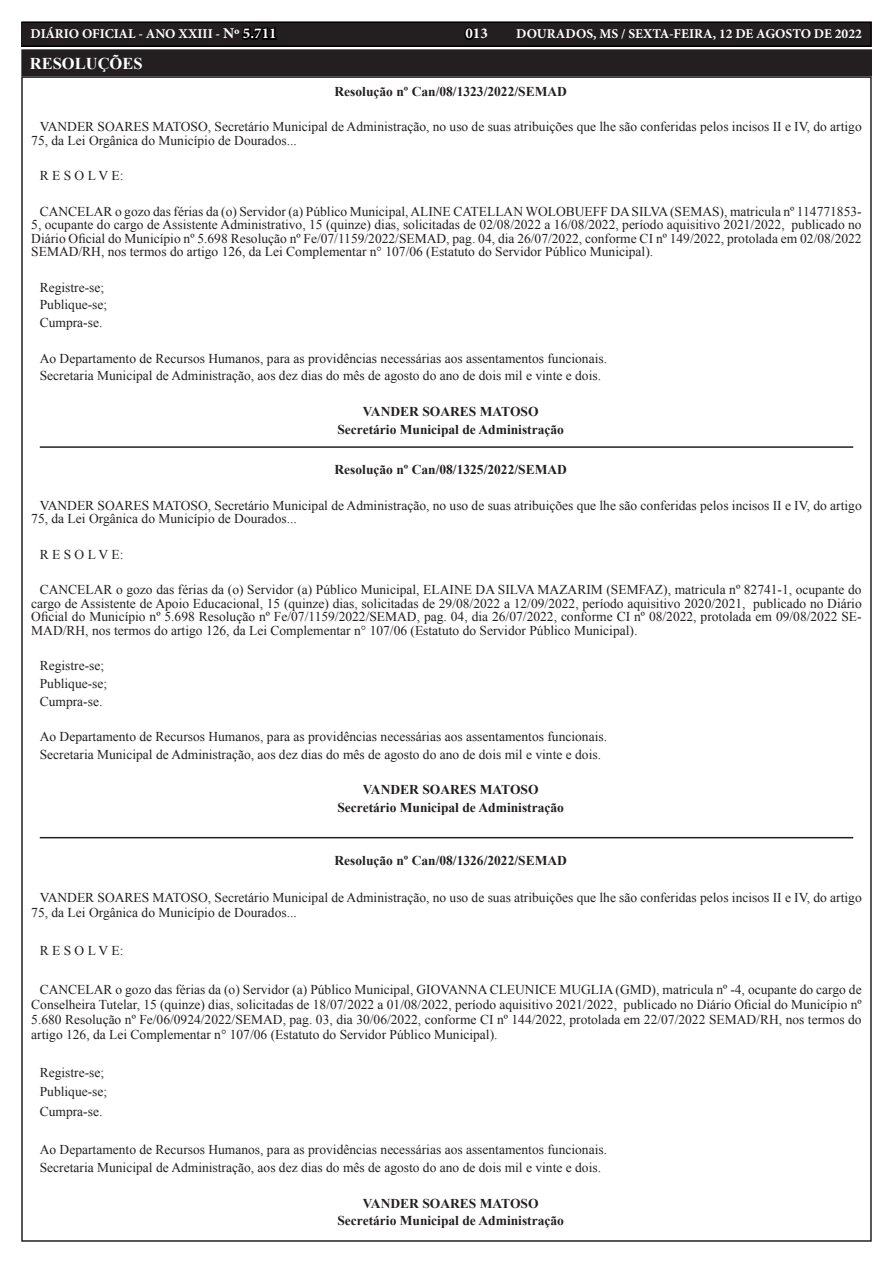
<style>
.page{position:relative;width:893px;height:1263px;background:#fff}
.page>*{position:absolute;margin:0;border:0;box-sizing:border-box;transform-origin:0 0}
.TEXTO{font:700 16.5px "Times New Roman";color:#fff}
.t1{font:700 15px "Minion Pro";color:#fff}
.TEXTO-2{font:13.5px/13.5px "Times New Roman";color:#231f20}
.TEXTO-3{font:700 13.5px "Times New Roman";color:#231f20}
.t2{font:700 13.5px "Minion Pro";color:#fff}
.s1{font-size:15px}
.s2{font-size:15px;color:#000}
.s3{color:#000}
</style>
<div class="page">
<div style="left:21px;top:22px;width:850px;height:24px;background:#231f20"></div>
<div style="left:21px;top:21px;width:851px;height:26px;border:2px solid #000"></div>
<hr style="left:40px;top:446px;width:813px;height:2px;background:#231f20">
<hr style="left:40px;top:837px;width:813px;height:1px;background:#231f20">
<div style="left:23px;top:51px;width:847px;height:23px;background:#231f20"></div>
<div style="left:21px;top:49px;width:851px;height:27px;border:4px solid #231f20"></div>
<p class="t2" style="left:31px;top:25px;width:248px">DIÁRIO OFICIAL - ANO XXIII - <span class="s1">Nº</span> <span class="s2">5.711</span></p>
<p class="t1" style="left:465px;top:23px;width:24px"><span class="s3">0</span>13</p>
<p class="t2" style="left:516px;top:25px;width:347px">DOURADOS, MS / SEXTA-FEIRA, 12 DE AGOSTO DE 2022</p>
<p class="TEXTO" style="left:30px;top:52px;width:114px">RESOLUÇÕES</p>
<p class="TEXTO-3" style="left:334px;top:82px;width:234px">Resolução nº Can/08/1323/2022/SEMAD</p>
<p class="TEXTO-2" style="left:31px;top:120px;width:832px;text-indent:9px">VANDER SOARES MATOSO, Secretário Municipal de Administração, no uso de suas atribuições que lhe são conferidas pelos incisos II e IV, do artigo<br>75, da Lei Orgânica do Município de Dourados...</p>
<p class="TEXTO-2" style="left:40px;top:169px;width:85px">R E S O L V E:</p>
<p class="TEXTO-2" style="left:31px;top:204px;width:832px;text-align:justify;text-indent:9px">CANCELAR o gozo das férias da (o) Servidor (a) Público Municipal, ALINE CATELLAN WOLOBUEFF DA SILVA (SEMAS), matricula nº 114771853- 5, ocupante do cargo de Assistente Administrativo, 15 (quinze) dias, solicitadas de 02/08/2022 a 16/08/2022, período aquisitivo 2021/2022, publicado no Diário Oficial do Município nº 5.698 Resolução nº Fe/07/1159/2022/SEMAD, pag. 04, dia 26/07/2022, conforme CI nº 149/2022, protolada em 02/08/2022<br>SEMAD/RH, nos termos do artigo 126, da Lei Complementar n° 107/06 (Estatuto do Servidor Público Municipal).</p>
<p class="TEXTO-2" style="left:40px;top:280px;width:66px">Registre-se;</p>
<p class="TEXTO-2" style="left:40px;top:298px;width:69px">Publique-se;</p>
<p class="TEXTO-2" style="left:40px;top:316px;width:64px">Cumpra-se.</p>
<p class="TEXTO-2" style="left:40px;top:351px;width:569px">Ao Departamento de Recursos Humanos, para as providências necessárias aos assentamentos funcionais.</p>
<p class="TEXTO-2" style="left:40px;top:369px;width:563px">Secretaria Municipal de Administração, aos dez dias do mês de agosto do ano de dois mil e vinte e dois.</p>
<p class="TEXTO-3" style="left:363px;top:402px;width:177px">VANDER SOARES MATOSO</p>
<p class="TEXTO-3" style="left:337px;top:420px;width:228px">Secretário Municipal de Administração</p>
<p class="TEXTO-3" style="left:334px;top:460px;width:234px">Resolução nº Can/08/1325/2022/SEMAD</p>
<p class="TEXTO-2" style="left:31px;top:498px;width:832px;text-indent:9px">VANDER SOARES MATOSO, Secretário Municipal de Administração, no uso de suas atribuições que lhe são conferidas pelos incisos II e IV, do artigo<br>75, da Lei Orgânica do Município de Dourados...</p>
<p class="TEXTO-2" style="left:40px;top:547px;width:85px">R E S O L V E:</p>
<p class="TEXTO-2" style="left:31px;top:583px;width:832px;text-align:justify;text-indent:9px">CANCELAR o gozo das férias da (o) Servidor (a) Público Municipal, ELAINE DA SILVA MAZARIM (SEMFAZ), matricula nº 82741-1, ocupante do cargo de Assistente de Apoio Educacional, 15 (quinze) dias, solicitadas de 29/08/2022 a 12/09/2022, período aquisitivo 2020/2021, publicado no Diário Oficial do Município nº 5.698 Resolução nº Fe/07/1159/2022/SEMAD, pag. 04, dia 26/07/2022, conforme CI nº 08/2022, protolada em 09/08/2022 SE-MAD/RH, nos termos do artigo 126, da Lei Complementar n° 107/06 (Estatuto do Servidor Público Municipal).</p>
<p class="TEXTO-2" style="left:40px;top:659px;width:66px">Registre-se;</p>
<p class="TEXTO-2" style="left:40px;top:676px;width:69px">Publique-se;</p>
<p class="TEXTO-2" style="left:40px;top:694px;width:64px">Cumpra-se.</p>
<p class="TEXTO-2" style="left:40px;top:730px;width:569px">Ao Departamento de Recursos Humanos, para as providências necessárias aos assentamentos funcionais.</p>
<p class="TEXTO-2" style="left:40px;top:747px;width:563px">Secretaria Municipal de Administração, aos dez dias do mês de agosto do ano de dois mil e vinte e dois.</p>
<p class="TEXTO-3" style="left:363px;top:780px;width:177px">VANDER SOARES MATOSO</p>
<p class="TEXTO-3" style="left:337px;top:798px;width:228px">Secretário Municipal de Administração</p>
<p class="TEXTO-3" style="left:334px;top:851px;width:234px">Resolução nº Can/08/1326/2022/SEMAD</p>
<p class="TEXTO-2" style="left:31px;top:889px;width:832px;line-height:15px;text-indent:9px">VANDER SOARES MATOSO, Secretário Municipal de Administração, no uso de suas atribuições que lhe são conferidas pelos incisos II e IV, do artigo<br>75, da Lei Orgânica do Município de Dourados...</p>
<p class="TEXTO-2" style="left:40px;top:944px;width:85px">R E S O L V E:</p>
<p class="TEXTO-2" style="left:31px;top:981px;width:832px;line-height:15px;text-align:justify;text-indent:9px">CANCELAR o gozo das férias da (o) Servidor (a) Público Municipal, GIOVANNA CLEUNICE MUGLIA (GMD), matricula nº -4, ocupante do cargo de Conselheira Tutelar, 15 (quinze) dias, solicitadas de 18/07/2022 a 01/08/2022, período aquisitivo 2021/2022, publicado no Diário Oficial do Município nº 5.680 Resolução nº Fe/06/0924/2022/SEMAD, pag. 03, dia 30/06/2022, conforme CI nº 144/2022, protolada em 22/07/2022 SEMAD/RH, nos termos do artigo 126, da Lei Complementar n° 107/06 (Estatuto do Servidor Público Municipal).</p>
<p class="TEXTO-2" style="left:40px;top:1066px;width:66px">Registre-se;</p>
<p class="TEXTO-2" style="left:40px;top:1085px;width:69px">Publique-se;</p>
<p class="TEXTO-2" style="left:40px;top:1104px;width:64px">Cumpra-se.</p>
<p class="TEXTO-2" style="left:40px;top:1143px;width:569px">Ao Departamento de Recursos Humanos, para as providências necessárias aos assentamentos funcionais.</p>
<p class="TEXTO-2" style="left:40px;top:1160px;width:563px">Secretaria Municipal de Administração, aos dez dias do mês de agosto do ano de dois mil e vinte e dois.</p>
<p class="TEXTO-3" style="left:363px;top:1194px;width:177px">VANDER SOARES MATOSO</p>
<p class="TEXTO-3" style="left:337px;top:1211px;width:228px">Secretário Municipal de Administração</p>
</div>
